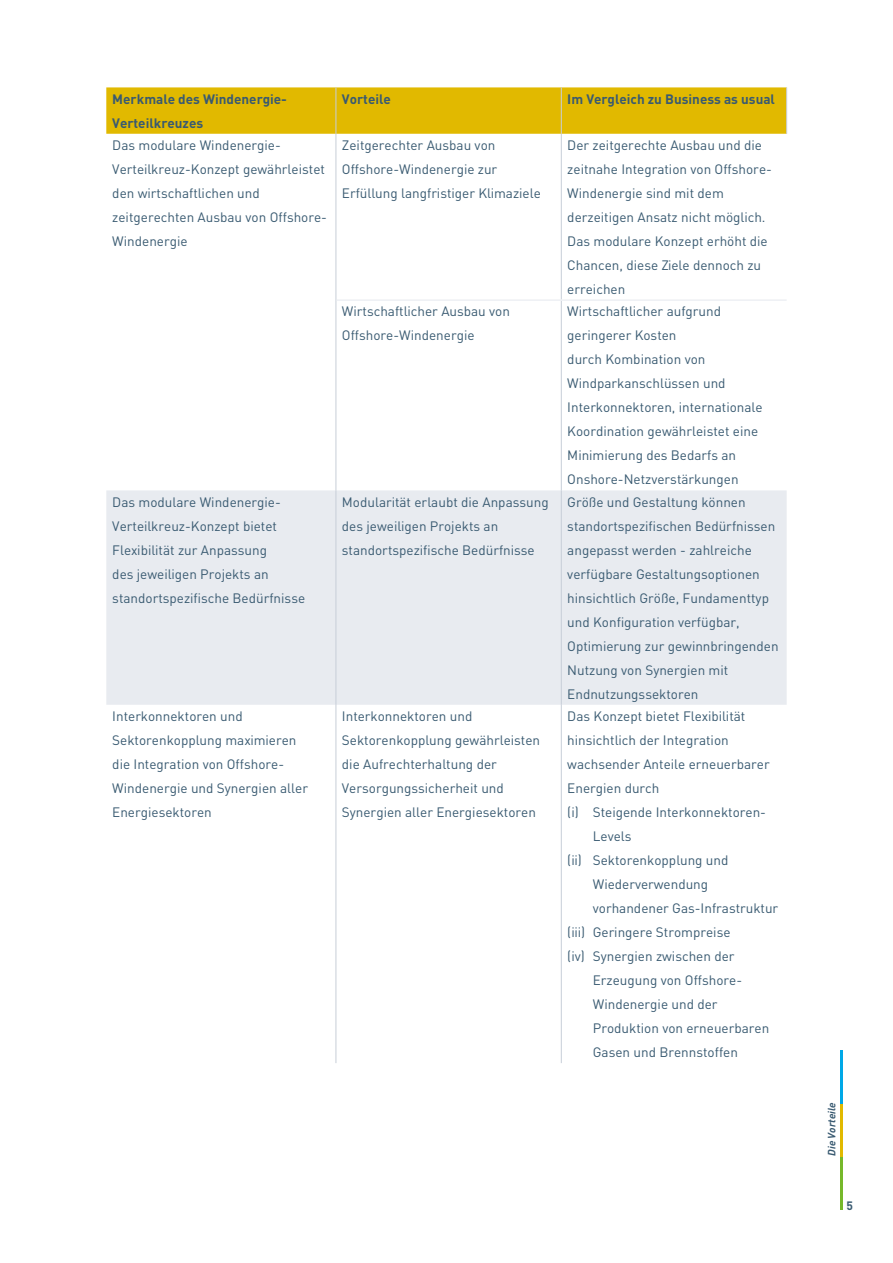
<style>
.page{position:relative;width:893px;height:1263px;background:#fff}
.page>*{position:absolute;margin:0;border:0;box-sizing:border-box;transform-origin:0 0}
.t1{font:13.5px/24px "DIN Pro";color:#395a71}
.t2{font:700 13.5px/24px "DIN Pro";color:#395a71}
.t3{font:700 12px "DIN Pro";color:#395a71}
.t4{font:italic 700 10.5px "DIN Pro";color:#395a71}
</style>
<div class="page">
<hr style="left:841px;top:1157px;width:2px;height:53px;background:#76b82a">
<hr style="left:841px;top:1103px;width:2px;height:54px;background:#e1b900">
<hr style="left:841px;top:1050px;width:2px;height:53px;background:#00a8e7">
<div style="left:106px;top:87px;width:680px;height:47px;background:#e1b900"></div>
<div style="left:106px;top:490px;width:681px;height:215px;background:#e8ebf0"></div>
<hr style="left:336px;top:87px;width:1px;height:47px;background:#c7ced8">
<hr style="left:561px;top:87px;width:1px;height:47px;background:#c7ced8">
<hr style="left:336px;top:134px;width:1px;height:166px;background:#c7ced8">
<hr style="left:561px;top:134px;width:1px;height:165px;background:#c7ced8">
<hr style="left:336px;top:300px;width:1px;height:190px;background:#c7ced8">
<hr style="left:561px;top:301px;width:1px;height:189px;background:#c7ced8">
<hr style="left:336px;top:490px;width:1px;height:215px;background:#c7ced8">
<hr style="left:561px;top:490px;width:1px;height:215px;background:#c7ced8">
<hr style="left:336px;top:705px;width:1px;height:358px;background:#c7ced8">
<hr style="left:561px;top:705px;width:1px;height:358px;background:#c7ced8">
<hr style="left:786px;top:87px;width:1px;height:47px;background:#c7ced8">
<hr style="left:336px;top:299px;width:225px;height:2px;background:#e8ebf0">
<hr style="left:561px;top:299px;width:226px;height:2px;background:#e8ebf0">
<p class="t2" style="left:112px;top:85px;width:176px">Merkmale des Windenergie-<br>Verteilkreuzes</p>
<p class="t2" style="left:342px;top:85px;width:50px">Vorteile</p>
<p class="t2" style="left:567px;top:85px;width:209px">Im Vergleich zu Business as usual</p>
<p class="t1" style="left:112px;top:132px;width:216px">Das modulare Windenergie-<br>Verteilkreuz-Konzept gewährleistet den wirtschaftlichen und zeitgerechten Ausbau von Offshore-<br>Windenergie</p>
<p class="t1" style="left:342px;top:132px;width:200px">Zeitgerechter Ausbau von<br>Offshore-Windenergie zur<br>Erfüllung langfristiger Klimaziele</p>
<p class="t1" style="left:567px;top:132px;width:206px">Der zeitgerechte Ausbau und die zeitnahe Integration von Offshore-<br>Windenergie sind mit dem derzeitigen Ansatz nicht möglich.<br>Das modulare Konzept erhöht die<br>Chancen, diese Ziele dennoch zu erreichen</p>
<p class="t1" style="left:342px;top:298px;width:170px">Wirtschaftlicher Ausbau von<br>Offshore-Windenergie</p>
<p class="t1" style="left:567px;top:298px;width:197px">Wirtschaftlicher aufgrund geringerer Kosten<br>durch Kombination von<br>Windparkanschlüssen und<br>Interkonnektoren, internationale<br>Koordination gewährleistet eine<br>Minimierung des Bedarfs an<br>Onshore-Netzverstärkungen</p>
<p class="t1" style="left:112px;top:489px;width:194px">Das modulare Windenergie-<br>Verteilkreuz-Konzept bietet<br>Flexibilität zur Anpassung<br>des jeweiligen Projekts an standortspezifische Bedürfnisse</p>
<p class="t1" style="left:342px;top:489px;width:208px">Modularität erlaubt die Anpassung des jeweiligen Projekts an standortspezifische Bedürfnisse</p>
<p class="t1" style="left:567px;top:489px;width:213px">Größe und Gestaltung können standortspezifischen Bedürfnissen angepasst werden - zahlreiche verfügbare Gestaltungsoptionen hinsichtlich Größe, Fundamenttyp und Konfiguration verfügbar,<br>Optimierung zur gewinnbringenden<br>Nutzung von Synergien mit<br>Endnutzungssektoren</p>
<p class="t1" style="left:112px;top:703px;width:197px">Interkonnektoren und<br>Sektorenkopplung maximieren die Integration von Offshore-<br>Windenergie und Synergien aller<br>Energiesektoren</p>
<p class="t1" style="left:342px;top:703px;width:200px">Interkonnektoren und<br>Sektorenkopplung gewährleisten die Aufrechterhaltung der<br>Versorgungssicherheit und<br>Synergien aller Energiesektoren</p>
<p class="t1" style="left:567px;top:703px;width:180px">Das Konzept bietet Flexibilität</p>
<p class="t1" style="left:567px;top:727px;width:163px">hinsichtlich der Integration</p>
<p class="t1" style="left:567px;top:751px;width:204px">wachsender Anteile erneuerbarer</p>
<p class="t1" style="left:567px;top:775px;width:94px">Energien durch</p>
<p class="t1" style="left:567px;top:799px;width:200px">(i) Steigende Interkonnektoren-</p>
<p class="t1" style="left:593px;top:823px;width:40px">Levels</p>
<p class="t1" style="left:567px;top:847px;width:163px">(ii) Sektorenkopplung und</p>
<p class="t1" style="left:593px;top:871px;width:117px">Wiederverwendung</p>
<p class="t1" style="left:593px;top:895px;width:187px">vorhandener Gas-Infrastruktur</p>
<p class="t1" style="left:567px;top:919px;width:165px">(iii) Geringere Strompreise</p>
<p class="t1" style="left:567px;top:943px;width:169px">(iv) Synergien zwischen der</p>
<p class="t1" style="left:593px;top:967px;width:151px">Erzeugung von Offshore-</p>
<p class="t1" style="left:593px;top:991px;width:126px">Windenergie und der</p>
<p class="t1" style="left:593px;top:1015px;width:178px">Produktion von erneuerbaren</p>
<p class="t1" style="left:593px;top:1039px;width:147px">Gasen und Brennstoffen</p>
<p class="t4" style="left:823px;top:1156px;width:55px;rotate:-90deg">Die Vorteile</p>
<p class="t3" style="left:847px;top:1196px;width:8px">5</p>
</div>
